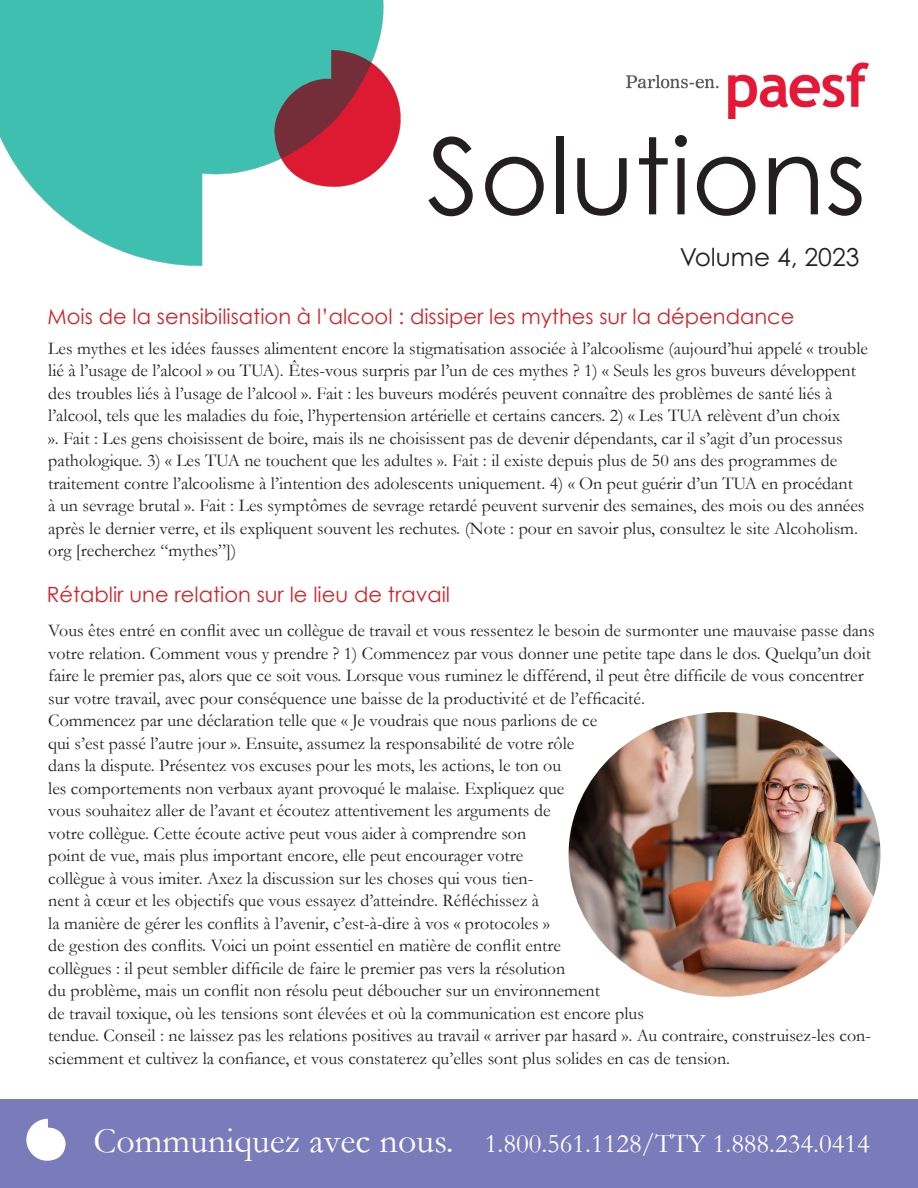
<style>
.page{position:relative;width:918px;height:1188px;background:#fff}
.page>*{position:absolute;margin:0;border:0;box-sizing:border-box;transform-origin:0 0}
.t1{font:105.75px "Century Gothic Pro";color:#231f20}
.t2{font:27px "Garamond";color:#fff}
.t3{font:24.75px "Century Gothic Pro";color:#231f20}
.t4{font:21px "Century Gothic";color:#d1232a}
.t5{font:18px/22.5px "Garamond";color:#231f20}
.s1{font-size:36px}
</style>
<div class="page">
<img style="left:0;top:0;width:401px;height:266px">
<img style="left:626px;top:62px;width:242px;height:56px">
<div style="left:0;top:1099px;width:918px;height:89px;background:#7a7bbb"></div>
<svg style="left:26px;top:1119px;width:40px;height:42px"></svg>
<img style="left:569px;top:712px;width:311px;height:285px">
<h1 class="t1" style="left:427px;top:112px;width:441px">Solutions</h1>
<h3 class="t3" style="left:680px;top:242px;width:181px">Volume 4, 2023</h3>
<p class="t4" style="left:47px;top:301px;width:749px">Mois de la sensibilisation à l’alcool : dissiper les mythes sur la dépendance</p>
<p class="t5" style="left:48px;top:336px;width:821px">Les mythes et les idées fausses alimentent encore la stigmatisation associée à l’alcoolisme (aujourd’hui appelé « trouble lié à l’usage de l’alcool » ou TUA). Êtes-vous surpris par l’un de ces mythes ? 1) « Seuls les gros buveurs développent des troubles liés à l’usage de l’alcool ». Fait : les buveurs modérés peuvent connaître des problèmes de santé liés à l’alcool, tels que les maladies du foie, l’hypertension artérielle et certains cancers. 2) « Les TUA relèvent d’un choix<br>». Fait : Les gens choisissent de boire, mais ils ne choisissent pas de devenir dépendants, car il s’agit d’un processus pathologique. 3) « Les TUA ne touchent que les adultes ». Fait : il existe depuis plus de 50 ans des programmes de traitement contre l’alcoolisme à l’intention des adolescents uniquement. 4) « On peut guérir d’un TUA en procédant<br>à un sevrage brutal ». Fait : Les symptômes de sevrage retardé peuvent survenir des semaines, des mois ou des années après le dernier verre, et ils expliquent souvent les rechutes. (Note : pour en savoir plus, consultez le site Alcoholism. org [recherchez “mythes”])</p>
<p class="t4" style="left:47px;top:580px;width:405px">Rétablir une relation sur le lieu de travail</p>
<p class="t5" style="left:48px;top:619px;width:828px">Vous êtes entré en conflit avec un collègue de travail et vous ressentez le besoin de surmonter une mauvaise passe dans votre relation. Comment vous y prendre ? 1) Commencez par vous donner une petite tape dans le dos. Quelqu’un doit faire le premier pas, alors que ce soit vous. Lorsque vous ruminez le différend, il peut être difficile de vous concentrer sur votre travail, avec pour conséquence une baisse de la productivité et de l’efficacité.<br>Commencez par une déclaration telle que « Je voudrais que nous parlions de ce<br>qui s’est passé l’autre jour ». Ensuite, assumez la responsabilité de votre rôle<br>dans la dispute. Présentez vos excuses pour les mots, les actions, le ton ou<br>les comportements non verbaux ayant provoqué le malaise. Expliquez que<br>vous souhaitez aller de l’avant et écoutez attentivement les arguments de<br>votre collègue. Cette écoute active peut vous aider à comprendre son<br>point de vue, mais plus important encore, elle peut encourager votre<br>collègue à vous imiter. Axez la discussion sur les choses qui vous tien-<br>nent à cœur et les objectifs que vous essayez d’atteindre. Réfléchissez à<br>la manière de gérer les conflits à l’avenir, c’est-à-dire à vos « protocoles »<br>de gestion des conflits. Voici un point essentiel en matière de conflit entre<br>collègues : il peut sembler difficile de faire le premier pas vers la résolution<br>du problème, mais un conflit non résolu peut déboucher sur un environnement<br>de travail toxique, où les tensions sont élevées et où la communication est encore plus<br>tendue. Conseil : ne laissez pas les relations positives au travail « arriver par hasard ». Au contraire, construisez-les con&shy;sciemment et cultivez la confiance, et vous constaterez qu’elles sont plus solides en cas de tension.</p>
<h2 class="t2" style="left:94px;top:1126px;width:778px"><span class="s1">Communiquez avec nous.</span> 1.800.561.1128/TTY 1.888.234.0414</h2>
</div>
